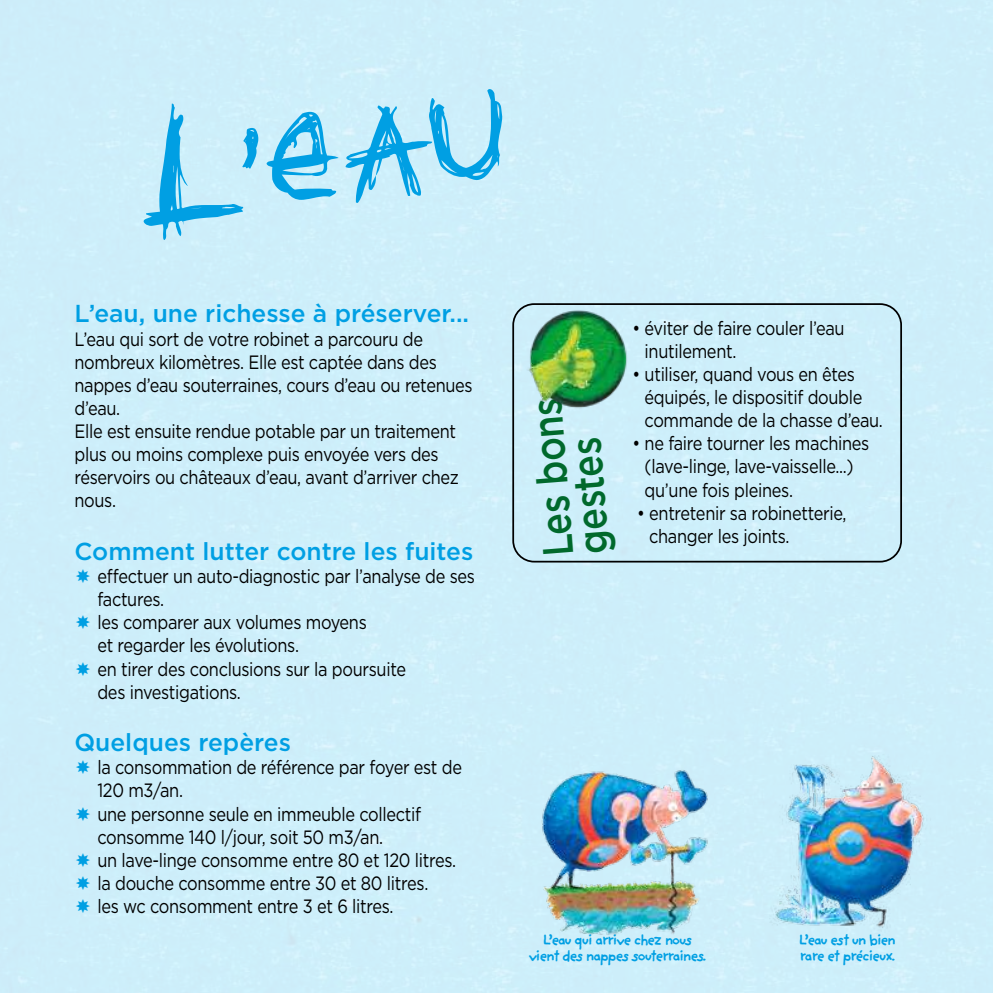
<style>
.page{position:relative;width:993px;height:993px;background:#fff}
.page>*{position:absolute;margin:0;border:0;box-sizing:border-box;transform-origin:0 0}
.t1{font:500 42.7px/36.2px "Gotham";color:#00692c;scale:.85 1}
.t2{font:500 24.5px "Gotham";color:#009fe3}
.t3{font:19.25px/23.1px "Gotham";letter-spacing:-.02em;color:#000;scale:.85 1}
.t4{font:700 15.75px/15.8px "Providence Sans";letter-spacing:-.13em;color:#009fe3;text-align:center}
</style>
<div class="page">
<div style="left:0;top:0;width:992px;height:992px;background:#cdeffa"></div>
<svg style="left:143px;top:89px;width:359px;height:151px;fill:#cdeefa"></svg>
<div style="left:512px;top:303px;width:389px;height:259px;border:2px solid #000;border-radius:21px"></div>
<img style="left:523px;top:300px;width:114px;height:109px">
<img style="left:759px;top:744px;width:175px;height:207px">
<img style="left:506px;top:739px;width:222px;height:205px">
<svg style="left:76px;top:568px;width:14px;height:15px"></svg>
<svg style="left:76px;top:615px;width:14px;height:14px"></svg>
<svg style="left:76px;top:661px;width:14px;height:14px"></svg>
<svg style="left:76px;top:760px;width:14px;height:14px"></svg>
<svg style="left:76px;top:806px;width:14px;height:14px"></svg>
<svg style="left:76px;top:852px;width:14px;height:14px"></svg>
<svg style="left:76px;top:875px;width:14px;height:14px"></svg>
<svg style="left:76px;top:898px;width:14px;height:14px"></svg>
<p class="t2" style="left:74px;top:298px;width:396px">L’eau, une richesse à préserver...</p>
<p class="t3" style="left:74px;top:327px;width:470px">L’eau qui sort de votre robinet a parcouru de nombreux kilomètres. Elle est captée dans des nappes d’eau souterraines, cours d’eau ou retenues d’eau.<br>Elle est ensuite rendue potable par un traitement plus ou moins complexe puis envoyée vers des réservoirs ou châteaux d’eau, avant d’arriver chez nous.</p>
<p class="t2" style="left:74px;top:535px;width:400px">Comment lutter contre les fuites</p>
<p class="t3" style="left:97px;top:564px;width:445px">effectuer un auto-diagnostic par l’analyse de ses factures.<br>les comparer aux volumes moyens<br>et regarder les évolutions.<br>en tirer des conclusions sur la poursuite<br>des investigations.</p>
<p class="t2" style="left:74px;top:726px;width:218px">Quelques repères</p>
<p class="t3" style="left:97px;top:755px;width:430px">la consommation de référence par foyer est de 120 m3/an.<br>une personne seule en immeuble collectif consomme 140 l/jour, soit 50 m3/an.<br>un lave-linge consomme entre 80 et 120 litres. la douche consomme entre 30 et 80 litres.<br>les wc consomment entre 3 et 6 litres.</p>
<h1 class="t1" style="left:539px;top:557px;width:189px;rotate:-94deg">Les bons gestes</h1>
<p class="t3" style="left:644px;top:316px;width:237px;text-indent:-12px">• éviter de faire couler l’eau inutilement.</p>
<p class="t3" style="left:644px;top:362px;width:282px;text-indent:-12px">• utiliser, quand vous en êtes équipés, le dispositif double commande de la chasse d’eau.</p>
<p class="t3" style="left:644px;top:431px;width:266px;text-indent:-12px">• ne faire tourner les machines (lave-linge, lave-vaisselle...) qu’une fois pleines.</p>
<p class="t3" style="left:649px;top:500px;width:234px;text-indent:-12px">• entretenir sa robinetterie, changer les joints.</p>
<p class="t4" style="left:528px;top:931px;width:180px">L’eau qui arrive chez nous vient des nappes souterraines.</p>
<p class="t4" style="left:797px;top:931px;width:100px;text-align:left">L’eau est un bien rare et précieux.</p>
</div>
